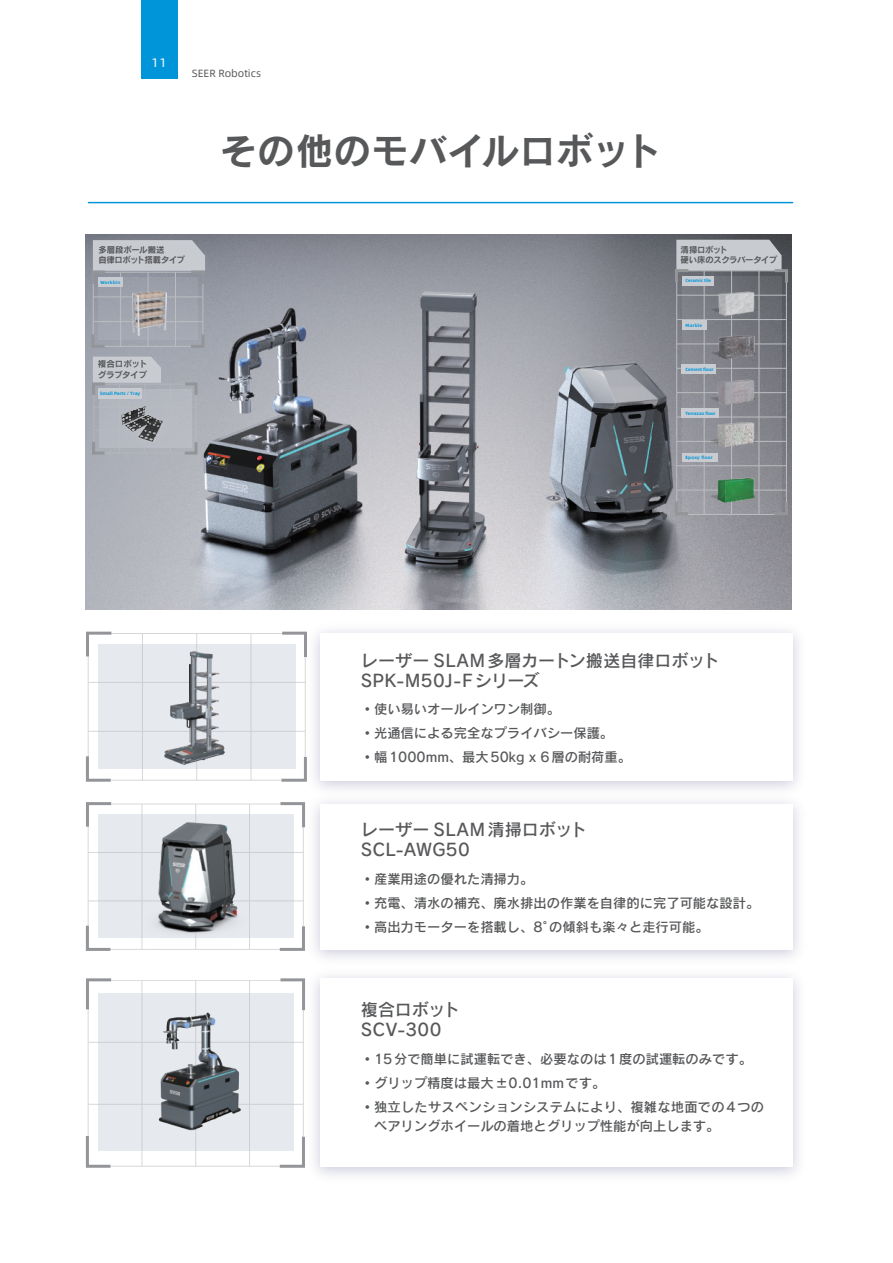
<style>
.page{position:relative;width:893px;height:1263px;background:#fff}
.page>*{position:absolute;margin:0;border:0;box-sizing:border-box;transform-origin:0 0}
.t1{font:37.2px "Rodin Pro B";letter-spacing:.015em;color:#57585a}
.t2{font:16.95px/20.2px "Rodin Pro DB";letter-spacing:.015em;color:#57585a}
.t3{font:13.35px/19.8px "Rodin Pro DB";color:#57585a}
.t4{font:12.45px "Alibaba Pu Hui Ti";color:#fff}
.t5{font:10.5px "Alibaba Pu Hui Ti";color:#57585a}
.t6{font:8.55px/10.5px "Rodin Pro B";letter-spacing:-.035em;color:#57585a}
.t7{font:700 4.65px "Alibaba Pu Hui Ti";color:#0095d9}
.t8{font:700 4.5px "Alibaba Pu Hui Ti";color:#0095d9}
.t9{font:700 4.5px "Alibaba Pu Hui Ti";letter-spacing:.06em;color:#0095d9}
</style>
<div class="page">
<img style="left:86px;top:234px;width:705px;height:376px">
<div style="left:98px;top:644px;width:198px;height:124px;background:#e6e9ee"></div>
<hr style="left:88px;top:633px;width:217px;height:1px;background:#bcbdc0">
<hr style="left:88px;top:682px;width:217px;height:1px;background:#bcbdc0">
<hr style="left:88px;top:731px;width:217px;height:1px;background:#bcbdc0">
<hr style="left:88px;top:780px;width:217px;height:1px;background:#bcbdc0">
<hr style="left:88px;top:633px;width:1px;height:147px;background:#bcbdc0">
<hr style="left:142px;top:633px;width:1px;height:147px;background:#bcbdc0">
<hr style="left:196px;top:633px;width:1px;height:147px;background:#bcbdc0">
<hr style="left:251px;top:633px;width:1px;height:147px;background:#bcbdc0">
<hr style="left:305px;top:633px;width:1px;height:147px;background:#bcbdc0">
<svg style="left:86px;top:631px;width:28px;height:28px"></svg>
<svg style="left:86px;top:753px;width:28px;height:29px"></svg>
<svg style="left:278px;top:754px;width:29px;height:28px"></svg>
<svg style="left:279px;top:631px;width:28px;height:29px"></svg>
<div style="left:98px;top:814px;width:196px;height:123px;background:#e6e9ee"></div>
<hr style="left:88px;top:804px;width:216px;height:1px;background:#bcbdc0">
<hr style="left:88px;top:852px;width:216px;height:1px;background:#bcbdc0">
<hr style="left:88px;top:901px;width:216px;height:1px;background:#bcbdc0">
<hr style="left:88px;top:949px;width:216px;height:1px;background:#bcbdc0">
<hr style="left:88px;top:804px;width:1px;height:145px;background:#bcbdc0">
<hr style="left:303px;top:804px;width:1px;height:145px;background:#bcbdc0">
<svg style="left:86px;top:802px;width:28px;height:28px"></svg>
<svg style="left:85px;top:923px;width:28px;height:28px"></svg>
<svg style="left:277px;top:923px;width:29px;height:29px"></svg>
<svg style="left:277px;top:801px;width:30px;height:29px"></svg>
<div style="left:98px;top:993px;width:196px;height:158px;background:#e6e9ee"></div>
<hr style="left:88px;top:980px;width:216px;height:1px;background:#bcbdc0">
<hr style="left:88px;top:1042px;width:216px;height:1px;background:#bcbdc0">
<hr style="left:88px;top:1104px;width:216px;height:1px;background:#bcbdc0">
<hr style="left:88px;top:1166px;width:216px;height:1px;background:#bcbdc0">
<hr style="left:88px;top:980px;width:1px;height:186px;background:#bcbdc0">
<hr style="left:142px;top:980px;width:1px;height:186px;background:#bcbdc0">
<hr style="left:195px;top:980px;width:1px;height:186px;background:#bcbdc0">
<hr style="left:249px;top:980px;width:1px;height:186px;background:#bcbdc0">
<hr style="left:303px;top:980px;width:1px;height:186px;background:#bcbdc0">
<svg style="left:86px;top:978px;width:28px;height:34px"></svg>
<svg style="left:85px;top:1133px;width:28px;height:35px"></svg>
<svg style="left:277px;top:1134px;width:28px;height:34px"></svg>
<svg style="left:277px;top:978px;width:29px;height:35px"></svg>
<hr style="left:88px;top:202px;width:705px;height:1px;background:#0095d9">
<img style="left:124px;top:803px;width:151px;height:147px">
<img style="left:128px;top:994px;width:142px;height:141px">
<svg style="left:682px;top:286px;width:100px;height:228px;background:#86878e"></svg>
<hr style="left:677px;top:295px;width:109px;height:1px;background:#bcbdc0">
<hr style="left:677px;top:319px;width:109px;height:1px;background:#bcbdc0">
<hr style="left:677px;top:344px;width:109px;height:1px;background:#bcbdc0">
<hr style="left:677px;top:368px;width:109px;height:1px;background:#bcbdc0">
<hr style="left:677px;top:392px;width:109px;height:1px;background:#bcbdc0">
<hr style="left:677px;top:417px;width:109px;height:1px;background:#bcbdc0">
<hr style="left:677px;top:441px;width:109px;height:1px;background:#bcbdc0">
<hr style="left:677px;top:465px;width:109px;height:1px;background:#bcbdc0">
<hr style="left:677px;top:490px;width:109px;height:1px;background:#bcbdc0">
<hr style="left:677px;top:514px;width:109px;height:1px;background:#bcbdc0">
<hr style="left:676px;top:271px;width:1px;height:243px;background:#bcbdc0">
<hr style="left:704px;top:271px;width:1px;height:243px;background:#bcbdc0">
<hr style="left:731px;top:271px;width:1px;height:243px;background:#bcbdc0">
<hr style="left:759px;top:271px;width:1px;height:243px;background:#bcbdc0">
<hr style="left:786px;top:271px;width:1px;height:243px;background:#bcbdc0">
<svg style="left:673px;top:499px;width:18px;height:18px"></svg>
<svg style="left:771px;top:499px;width:18px;height:18px"></svg>
<svg style="left:673px;top:240px;width:116px;height:46px;background:#a2a5aa"></svg>
<div style="left:682px;top:276px;width:32px;height:10px;background:#c8cbd0"></div>
<div style="left:682px;top:320px;width:24px;height:10px;background:#c8cbd0"></div>
<div style="left:682px;top:364px;width:34px;height:10px;background:#c8cbd0"></div>
<div style="left:682px;top:409px;width:37px;height:9px;background:#c8cbd0"></div>
<div style="left:682px;top:453px;width:35px;height:9px;background:#c8cbd0"></div>
<div style="left:98px;top:277px;width:100px;height:63px;background:#a0a5af"></div>
<hr style="left:93px;top:297px;width:110px;height:1px;background:#bcbdc0">
<hr style="left:93px;top:321px;width:110px;height:1px;background:#bcbdc0">
<hr style="left:93px;top:346px;width:110px;height:1px;background:#bcbdc0">
<hr style="left:93px;top:272px;width:1px;height:74px;background:#bcbdc0">
<hr style="left:120px;top:272px;width:1px;height:74px;background:#bcbdc0">
<hr style="left:148px;top:272px;width:1px;height:74px;background:#bcbdc0">
<hr style="left:175px;top:272px;width:1px;height:74px;background:#bcbdc0">
<hr style="left:203px;top:272px;width:1px;height:74px;background:#bcbdc0">
<svg style="left:90px;top:331px;width:18px;height:18px"></svg>
<svg style="left:188px;top:332px;width:18px;height:17px"></svg>
<svg style="left:90px;top:240px;width:116px;height:47px;background:#b5b8bf"></svg>
<div style="left:98px;top:277px;width:25px;height:10px;background:#c8cbd0"></div>
<img style="left:709px;top:288px;width:51px;height:30px">
<img style="left:711px;top:333px;width:47px;height:27px">
<img style="left:708px;top:377px;width:52px;height:30px">
<img style="left:707px;top:419px;width:53px;height:30px">
<img style="left:707px;top:474px;width:53px;height:30px">
<img style="left:133px;top:291px;width:34px;height:44px">
<div style="left:99px;top:389px;width:92px;height:58px;background:#b5b8c0"></div>
<hr style="left:94px;top:384px;width:102px;height:1px;background:#bcbdc0">
<hr style="left:94px;top:407px;width:102px;height:1px;background:#bcbdc0">
<hr style="left:94px;top:430px;width:102px;height:1px;background:#bcbdc0">
<hr style="left:94px;top:453px;width:102px;height:1px;background:#bcbdc0">
<hr style="left:94px;top:384px;width:1px;height:69px;background:#bcbdc0">
<hr style="left:119px;top:384px;width:1px;height:69px;background:#bcbdc0">
<hr style="left:145px;top:384px;width:1px;height:69px;background:#bcbdc0">
<hr style="left:170px;top:384px;width:1px;height:69px;background:#bcbdc0">
<hr style="left:196px;top:384px;width:1px;height:69px;background:#bcbdc0">
<svg style="left:91px;top:357px;width:70px;height:41px;background:#bec1c7"></svg>
<svg style="left:91px;top:439px;width:17px;height:17px"></svg>
<svg style="left:182px;top:439px;width:17px;height:17px"></svg>
<svg style="left:182px;top:381px;width:17px;height:17px"></svg>
<img style="left:121px;top:406px;width:42px;height:36px">
<img style="left:165px;top:651px;width:60px;height:113px">
<div style="left:99px;top:389px;width:43px;height:10px;background:#c8cbd0"></div>
<div style="left:141px;top:0;width:36px;height:78px;background:#0095d9"></div>
<p class="t4" style="left:152px;top:54px;width:17px">11</p>
<p class="t5" style="left:192px;top:66px;width:71px">SEER Robotics</p>
<h1 class="t1" style="left:220px;top:126px;width:443px">その他のモバイルロボット</h1>
<p class="t6" style="left:98px;top:244px;width:88px">多層段ボール搬送<br>自律ロボット搭載タイプ</p>
<p class="t9" style="left:100px;top:279px;width:21px">Workbin</p>
<p class="t6" style="left:98px;top:359px;width:51px">複合ロボットグラブタイプ</p>
<p class="t7" style="left:100px;top:390px;width:42px">Small Parts / Tray</p>
<p class="t6" style="left:681px;top:244px;width:98px">清掃ロボット<br>硬い床のスクラバータイプ</p>
<p class="t8" style="left:685px;top:277px;width:27px">Ceramic tile</p>
<p class="t8" style="left:685px;top:321px;width:18px">Marble</p>
<p class="t8" style="left:685px;top:366px;width:30px">Cement floor</p>
<p class="t8" style="left:685px;top:410px;width:32px">Terrazzo floor</p>
<p class="t9" style="left:685px;top:453px;width:29px">Epoxy floor</p>
<p class="t2" style="left:361px;top:649px;width:360px">レーザー SLAM多層カートン搬送自律ロボット<br>SPK-M50J-Fシリーズ</p>
<p class="t3" style="left:361px;top:699px;width:201px">•使い易いオールインワン制御。</p>
<p class="t3" style="left:361px;top:723px;width:254px">•光通信による完全なプライバシー保護。</p>
<p class="t3" style="left:361px;top:747px;width:272px">•幅1000mm、最大50kg x 6層の耐荷重。</p>
<p class="t2" style="left:361px;top:819px;width:227px">レーザー SLAM清掃ロボット<br>SCL-AWG50</p>
<p class="t3" style="left:361px;top:868px;width:174px">•産業用途の優れた清掃力。</p>
<p class="t3" style="left:361px;top:892px;width:400px">•充電、清水の補充、廃水排出の作業を自律的に完了可能な設計。</p>
<p class="t3" style="left:361px;top:916px;width:349px">•高出力モーターを搭載し、8°の傾斜も楽々と走行可能。</p>
<p class="t2" style="left:361px;top:998px;width:101px">複合ロボット<br>SCV-300</p>
<p class="t3" style="left:361px;top:1048px;width:393px">•15分で簡単に試運転でき、必要なのは1度の試運転のみです。</p>
<p class="t3" style="left:361px;top:1072px;width:246px">•グリップ精度は最大±0.01mmです。</p>
<p class="t3" style="left:374px;top:1096px;width:391px;text-indent:-13px">•独立したサスペンションシステムにより、複雑な地面での4つのベアリングホイールの着地とグリップ性能が向上します。</p>
</div>
